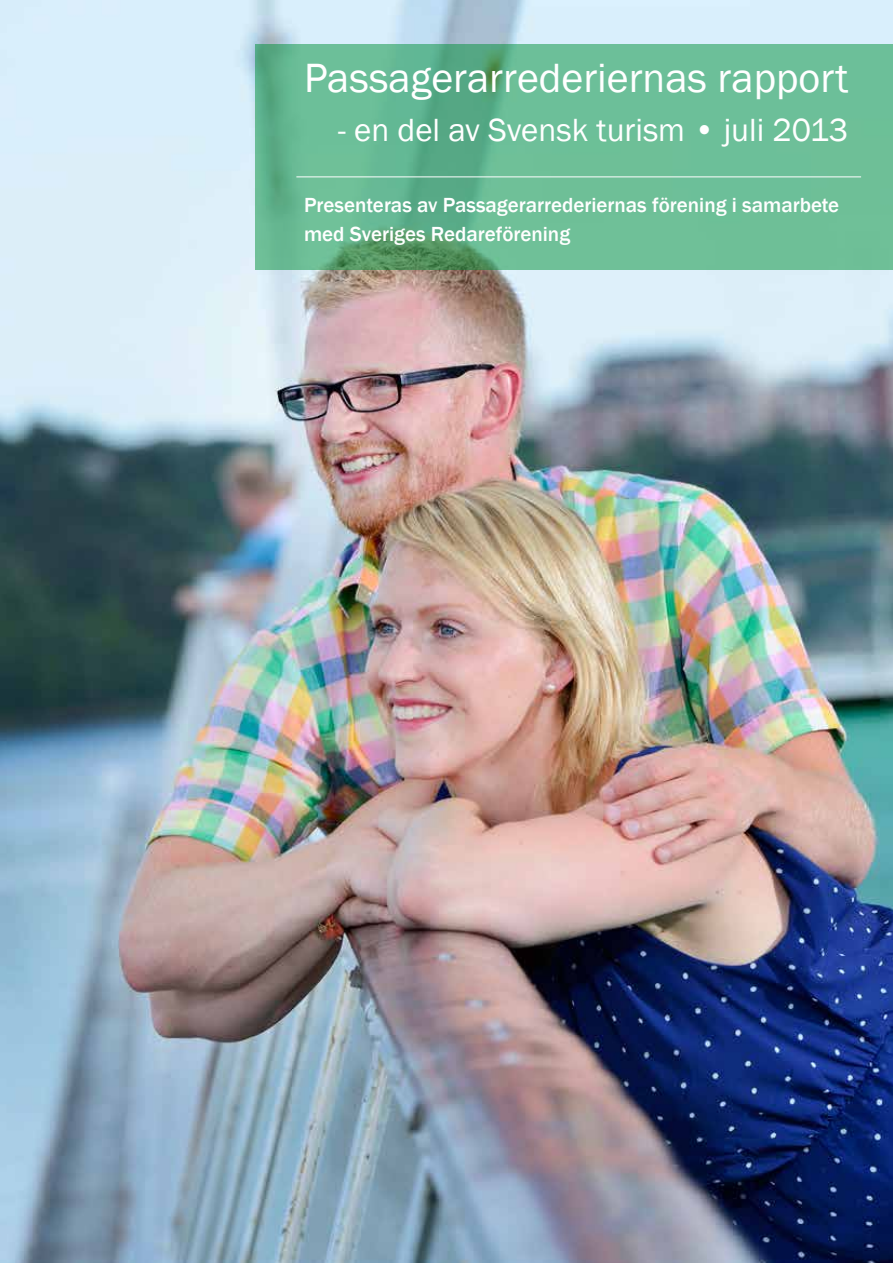
<style>
.page{position:relative;width:893px;height:1263px;background:#fff}
.page>*{position:absolute;margin:0;border:0;box-sizing:border-box;transform-origin:0 0}
.t1{font:42px "Franklin Gothic";color:#fff}
.t2{font:33px "Franklin Gothic";color:#fff}
.t3{font:500 21px/28.5px "Franklin Gothic";color:#fff}
</style>
<div class="page">
<img style="left:0;top:0;width:893px;height:1263px">
<svg style="left:255px;top:45px;width:638px;height:225px;background:#68ba93"></svg>
<hr style="left:296px;top:177px;width:565px;height:1px;background:#fff">
<h1 class="t1" style="left:304px;top:52px;width:546px">Passagerarrederiernas rapport</h1>
<h2 class="t2" style="left:338px;top:110px;width:512px">- en del av Svensk turism • juli 2013</h2>
<p class="t3" style="left:304px;top:191px;width:537px">Presenteras av Passagerarrederiernas förening i samarbete med Sveriges Redareförening</p>
</div>
